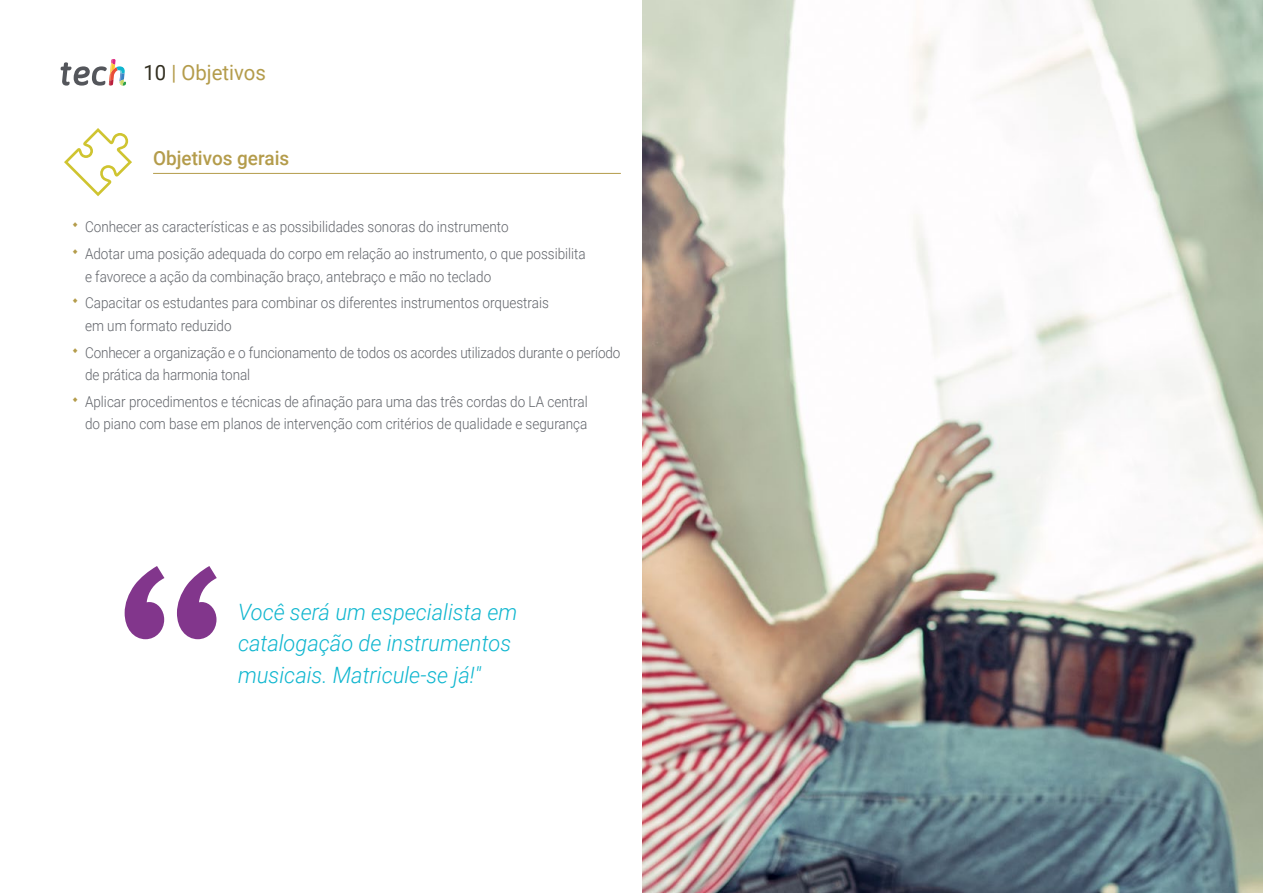
<style>
.page{position:relative;width:1263px;height:893px;background:#fff}
.page>*{position:absolute;margin:0;border:0;box-sizing:border-box;transform-origin:0 0}
.t1{font:italic 300 22.5px/31.5px "Roboto";color:#0fb6cf}
.t2{font:21px "Roboto";color:#b49c4b}
.t3{font:500 19.5px "Roboto";color:#b49c4b}
.t4{font:300 15px/26.7px "Roboto";color:#61646a;scale:.9 1}
.s1{color:#312e20}
</style>
<div class="page">
<hr style="left:153px;top:173px;width:468px;height:1px;background:#b49c4b">
<svg style="left:64px;top:128px;width:68px;height:68px"></svg>
<svg style="left:125px;top:566px;width:92px;height:73px"></svg>
<img style="left:642px;top:0;width:621px;height:893px">
<svg style="left:61px;top:59px;width:65px;height:27px"></svg>
<h2 class="t2" style="left:144px;top:57px;width:124px"><span class="s1">10</span> | Objetivos</h2>
<h3 class="t3" style="left:153px;top:144px;width:138px">Objetivos gerais</h3>
<p class="t4" style="left:85px;top:213px;width:558px">Conhecer as características e as possibilidades sonoras do instrumento<br>Adotar uma posição adequada do corpo em relação ao instrumento, o que possibilita</p>
<p class="t4" style="left:85px;top:262px;width:517px">e favorece a ação da combinação braço, antebraço e mão no teclado<br>Capacitar os estudantes para combinar os diferentes instrumentos orquestrais</p>
<p class="t4" style="left:85px;top:312px;width:596px">em um formato reduzido<br>Conhecer a organização e o funcionamento de todos os acordes utilizados durante o período</p>
<p class="t4" style="left:85px;top:361px;width:560px">de prática da harmonia tonal<br>Aplicar procedimentos e técnicas de afinação para uma das três cordas do LA central</p>
<p class="t4" style="left:85px;top:410px;width:560px">do piano com base em planos de intervenção com critérios de qualidade e segurança</p>
<h1 class="t1" style="left:238px;top:595px;width:281px">Você será um especialista em catalogação de instrumentos musicais. Matricule-se já!"</h1>
</div>
